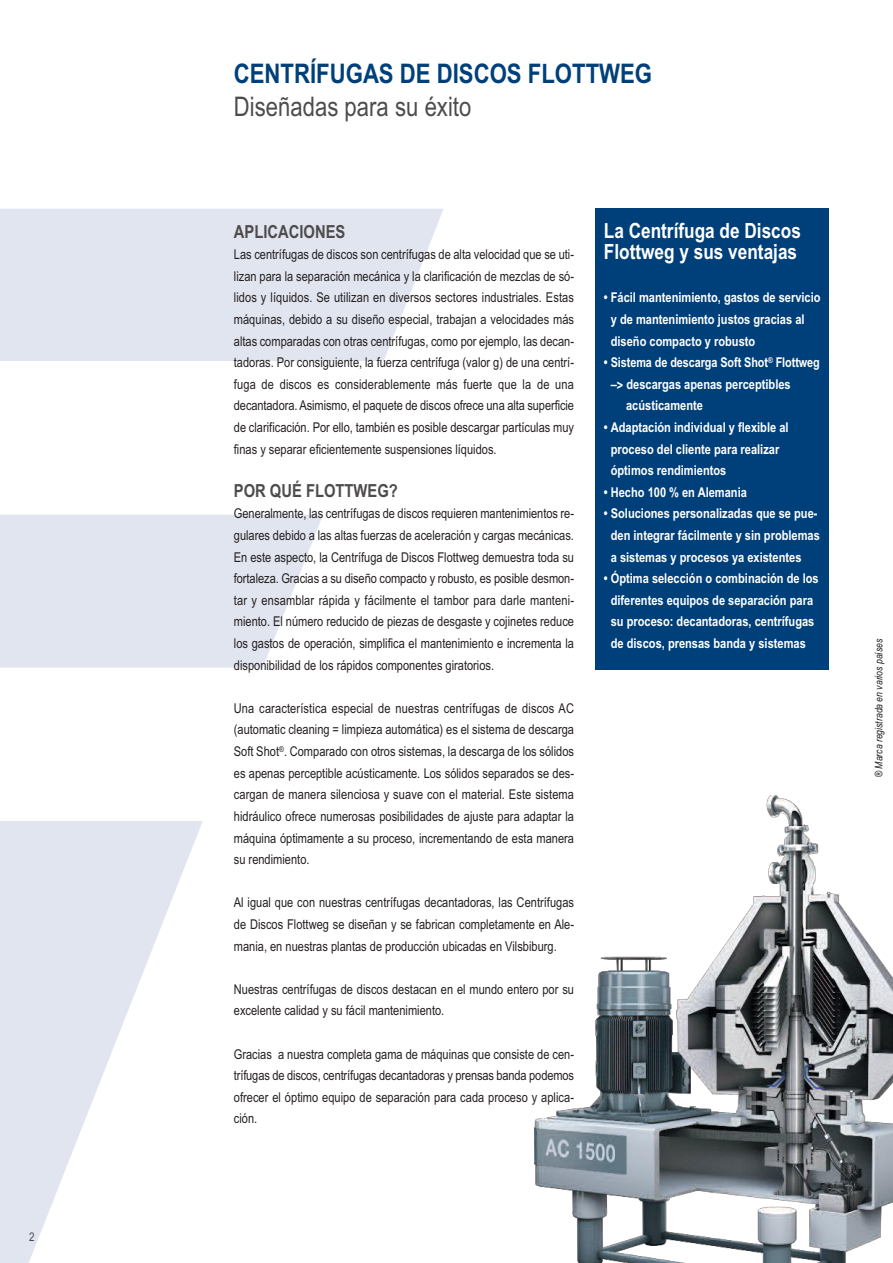
<style>
.page{position:relative;width:893px;height:1263px;background:#fff}
.page>*{position:absolute;margin:0;border:0;box-sizing:border-box;transform-origin:0 0}
.t1{font:700 27px "Arial Narrow";color:#00407a}
.t2{font:27px "Arial Narrow";color:#4e4b4c}
.t3{font:700 21px/21.6px "Arial Narrow";color:#fff}
.t4{font:700 18px "Arial Narrow";color:#4e4b4c}
.t5{font:13.5px/21.6px "Arial Narrow";color:#241f1f;text-align:justify}
.t6{font:700 13.5px/21.6px "Arial Narrow";color:#fff}
.t7{font:12px "Arial Narrow";color:#4e4b4c}
.t8{font:italic 10.5px "Arial Narrow";color:#241f1f}
</style>
<div class="page">
<img style="left:584px;top:796px;width:309px;height:467px">
<svg style="left:534px;top:1107px;width:50px;height:156px"></svg>
<svg style="left:0;top:209px;width:443px;height:1054px"></svg>
<div style="left:595px;top:208px;width:234px;height:462px;background:#00407a"></div>
<p class="t7" style="left:29px;top:1229px;width:7px">2</p>
<h1 class="t1" style="left:234px;top:58px;width:420px">CENTRÍFUGAS DE DISCOS FLOTTWEG</h1>
<h1 class="t2" style="left:234px;top:91px;width:239px">Diseñadas para su éxito</h1>
<h3 class="t4" style="left:234px;top:221px;width:113px">APLICACIONES</h3>
<p class="t5" style="left:234px;top:244px;width:342px">Las centrífugas de discos son centrífugas de alta velocidad que se uti&shy;lizan para la separación mecánica y la clarificación de mezclas de só&shy;lidos y líquidos. Se utilizan en diversos sectores industriales. Estas máquinas, debido a su diseño especial, trabajan a velocidades más altas comparadas con otras centrífugas, como por ejemplo, las decan&shy;tadoras. Por consiguiente, la fuerza centrífuga (valor g) de una centrí&shy;fuga de discos es considerablemente más fuerte que la de una decantadora. Asimismo, el paquete de discos ofrece una alta superficie de clarificación. Por ello, también es posible descargar partículas muy finas y separar eficientemente suspensiones líquidos.</p>
<h3 class="t4" style="left:234px;top:480px;width:166px">POR QUÉ FLOTTWEG?</h3>
<p class="t5" style="left:234px;top:503px;width:342px">Generalmente, las centrífugas de discos requieren mantenimientos re&shy;gulares debido a las altas fuerzas de aceleración y cargas mecánicas.<br>En este aspecto, la Centrífuga de Discos Flottweg demuestra toda su fortaleza. Gracias a su diseño compacto y robusto, es posible desmon&shy;tar y ensamblar rápida y fácilmente el tambor para darle manteni&shy;miento. El número reducido de piezas de desgaste y cojinetes reduce los gastos de operación, simplifica el mantenimiento e incrementa la disponibilidad de los rápidos componentes giratorios.</p>
<p class="t5" style="left:234px;top:697px;width:342px">Una característica especial de nuestras centrífugas de discos AC (automatic cleaning = limpieza automática) es el sistema de descarga Soft Shot<sup>®</sup>. Comparado con otros sistemas, la descarga de los sólidos es apenas perceptible acústicamente. Los sólidos separados se des&shy;cargan de manera silenciosa y suave con el material. Este sistema hidráulico ofrece numerosas posibilidades de ajuste para adaptar la máquina óptimamente a su proceso, incrementando de esta manera su rendimiento.</p>
<p class="t5" style="left:234px;top:892px;width:342px">Al igual que con nuestras centrífugas decantadoras, las Centrífugas de Discos Flottweg se diseñan y se fabrican completamente en Ale&shy;mania, en nuestras plantas de producción ubicadas en Vilsbiburg.</p>
<p class="t5" style="left:234px;top:978px;width:342px">Nuestras centrífugas de discos destacan en el mundo entero por su excelente calidad y su fácil mantenimiento.</p>
<p class="t5" style="left:234px;top:1043px;width:342px">Gracias a nuestra completa gama de máquinas que consiste de cen&shy;trífugas de discos, centrífugas decantadoras y prensas banda podemos ofrecer el óptimo equipo de separación para cada proceso y aplica&shy;ción.</p>
<h2 class="t3" style="left:604px;top:220px;width:199px">La Centrífuga de Discos<br>Flottweg y sus ventajas</h2>
<p class="t6" style="left:611px;top:287px;width:211px;text-indent:-7px">• Fácil mantenimiento, gastos de servicio y de mantenimiento justos gracias al diseño compacto y robusto</p>
<p class="t6" style="left:604px;top:352px;width:218px">• Sistema de descarga Soft Shot<sup>®</sup> Flottweg</p>
<p class="t6" style="left:611px;top:373px;width:182px">–&gt; descargas apenas perceptibles</p>
<p class="t6" style="left:626px;top:395px;width:78px">acústicamente</p>
<p class="t6" style="left:611px;top:417px;width:179px;text-indent:-7px">• Adaptación individual y flexible al proceso del cliente para realizar óptimos rendimientos</p>
<p class="t6" style="left:604px;top:481px;width:145px">• Hecho 100 % en Alemania</p>
<p class="t6" style="left:611px;top:503px;width:211px;text-indent:-7px">• Soluciones personalizadas que se pue&shy;den integrar fácilmente y sin problemas a sistemas y procesos ya existentes</p>
<p class="t6" style="left:604px;top:568px;width:216px;text-align:center">• Óptima selección o combinación de los diferentes equipos de separación para su proceso: decantadoras, centrífugas de discos, prensas banda y sistemas</p>
<p class="t8" style="left:873px;top:777px;width:140px;rotate:-90deg">® Marca registrada en varios países</p>
</div>
